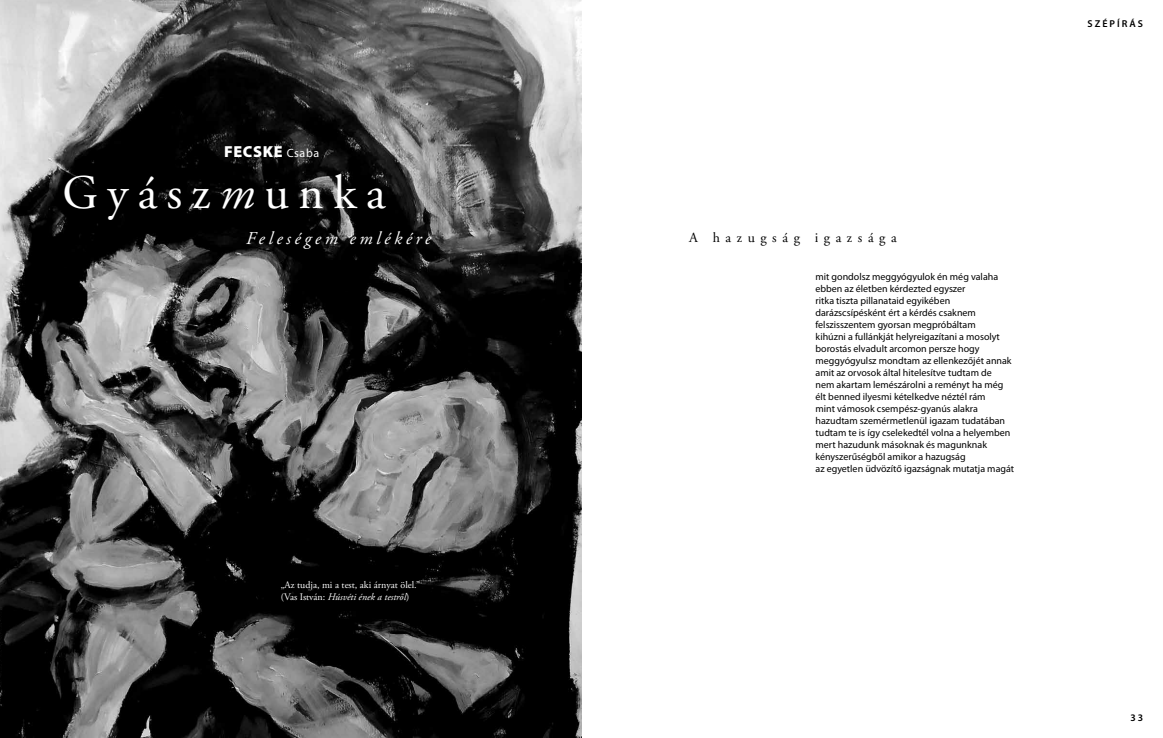
<style>
.page{position:relative;width:1163px;height:738px;background:#fff}
.page>*{position:absolute;margin:0;border:0;box-sizing:border-box;transform-origin:0 0}
.t1{font:48px "Adobe Garamond Pro";color:#fff}
.t2{font:italic 18px "Adobe Garamond Pro";letter-spacing:.2em;color:#fff}
.t3{font:900 16px "Myriad Pro";letter-spacing:.04em;color:#fff}
.t4{font:14px "Adobe Garamond Pro";color:#000}
.t5{font:10px/12px "Myriad Pro";color:#000}
.t6{font:10px/12px "Adobe Garamond Pro";color:#fff}
.t7{font:600 10px "Myriad Pro";letter-spacing:.2em;color:#000}
.s1{font-weight:400;font-size:12px}
.s2{font-style:italic}
</style>
<div class="page">
<img style="left:0;top:0;width:581px;height:737px">
<h3 class="t3" style="left:224px;top:142px;width:97px">FECSKE <span class="s1">Csaba</span></h3>
<h1 class="t1" style="left:62px;top:164px;width:325px">Gyász<span class="s2">m</span>unka</h1>
<h2 class="t2" style="left:246px;top:228px;width:187px">Feleségem emlékére</h2>
<p class="t6" style="left:281px;top:579px;width:141px">„Az tudja, mi a test, aki árnyat ölel.” (Vas István: <span class="s2">Húsvéti ének a testről</span>)</p>
<p class="t7" style="left:1087px;top:18px;width:57px">SZÉPÍRÁS</p>
<h3 class="t4" style="left:689px;top:229px;width:209px">A hazugság igazsága</h3>
<p class="t5" style="left:815px;top:270px;width:200px">mit gondolsz meggyógyulok én még valaha ebben az életben kérdezted egyszer<br>ritka tiszta pillanataid egyikében darázscsípésként ért a kérdés csaknem felszisszentem gyorsan megpróbáltam<br>kihúzni a fullánkját helyreigazítani a mosolyt borostás elvadult arcomon persze hogy meggyógyulsz mondtam az ellenkezőjét annak amit az orvosok által hitelesítve tudtam de<br>nem akartam lemészárolni a reményt ha még élt benned ilyesmi kételkedve néztél rám<br>mint vámosok csempész-gyanús alakra hazudtam szemérmetlenül igazam tudatában tudtam te is így cselekedtél volna a helyemben mert hazudunk másoknak és magunknak kényszerűségből amikor a hazugság<br>az egyetlen üdvözítő igazságnak mutatja magát</p>
<p class="t7" style="left:1130px;top:711px;width:14px">33</p>
</div>
